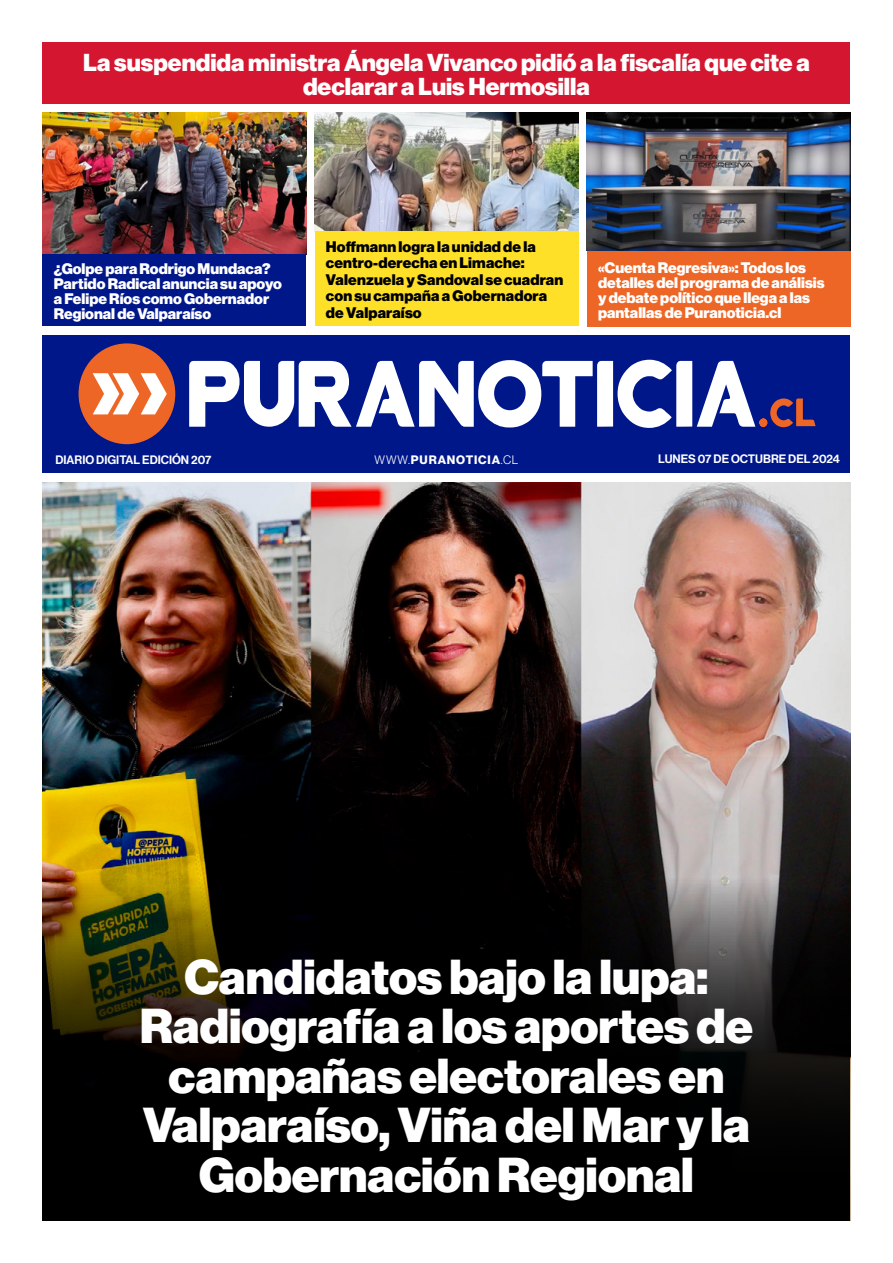
<style>
.page{position:relative;width:893px;height:1263px;background:#fff}
.page>*{position:absolute;margin:0;border:0;box-sizing:border-box;transform-origin:0 0}
.t1{font:48px/49.5px "N Haas Grotesk DS Pro 95 Blk";color:#fff;text-align:center}
.t2{font:24px/24px "N Haas Grotesk DS Pro 95 Blk";color:#fff;text-align:center}
.t3{font:15px/15px "N Haas Grotesk DS Pro 95 Blk";color:#fff}
.t4{font:15px/16.5px "N Haas Grotesk DS Pro 95 Blk";letter-spacing:.01em;color:#000}
.t5{font:12px "N Haas Grotesk DS Pro 65 Md";color:#fff}
.t6{font:12px "N Haas Grotesk DS Pro 75 Bd";letter-spacing:.07em;color:#fff}
.s1{font-family:"N Haas Grotesk DS Pro 45 Lt"}
</style>
<div class="page">
<img style="left:43px;top:483px;width:807px;height:274px">
<svg style="left:43px;top:757px;width:807px;height:463px;background:#1c190f"></svg>
<div style="left:43px;top:336px;width:807px;height:137px;background:#00178a"></div>
<svg style="left:189px;top:360px;width:626px;height:68px"></svg>
<svg style="left:79px;top:343px;width:96px;height:101px"></svg>
<img style="left:43px;top:112px;width:263px;height:143px">
<div style="left:43px;top:43px;width:807px;height:61px;background:#d41630"></div>
<img style="left:315px;top:113px;width:263px;height:119px">
<div style="left:43px;top:255px;width:263px;height:71px;background:#00178a"></div>
<div style="left:315px;top:232px;width:263px;height:94px;background:#fee028"></div>
<img style="left:587px;top:113px;width:263px;height:138px">
<div style="left:587px;top:251px;width:263px;height:75px;background:#ed6626"></div>
<h2 class="t2" style="left:83px;top:50px;width:728px">La suspendida ministra Ángela Vivanco pidió a la fiscalía que cite a declarar a Luis Hermosilla</h2>
<p class="t3" style="left:54px;top:261px;width:230px">¿Golpe para Rodrigo Mundaca?<br>Partido Radical anuncia su apoyo a Felipe Ríos como Gobernador<br>Regional de Valparaíso</p>
<p class="t4" style="left:326px;top:239px;width:239px">Hoffmann logra la unidad de la centro-derecha en Limache:<br>Valenzuela y Sandoval se cuadran con su campaña a Gobernadora de Valparaíso</p>
<p class="t3" style="left:598px;top:260px;width:228px">«Cuenta Regresiva»: Todos los detalles del programa de análisis y debate político que llega a las pantallas de Puranoticia.cl</p>
<p class="t5" style="left:55px;top:453px;width:157px">DIARIO DIGITAL EDICIÓN 207</p>
<p class="t6" style="left:375px;top:453px;width:145px"><span class="s1">WWW.</span>PURANOTICIA<span class="s1">.CL</span></p>
<p class="t5" style="left:658px;top:452px;width:183px">LUNES 07 DE OCTUBRE DEL 2024</p>
<h1 class="t1" style="left:140px;top:953px;width:615px">Candidatos bajo la lupa:<br>Radiografía a los aportes de campañas electorales en<br>Valparaíso, Viña del Mar y la<br>Gobernación Regional</h1>
</div>
